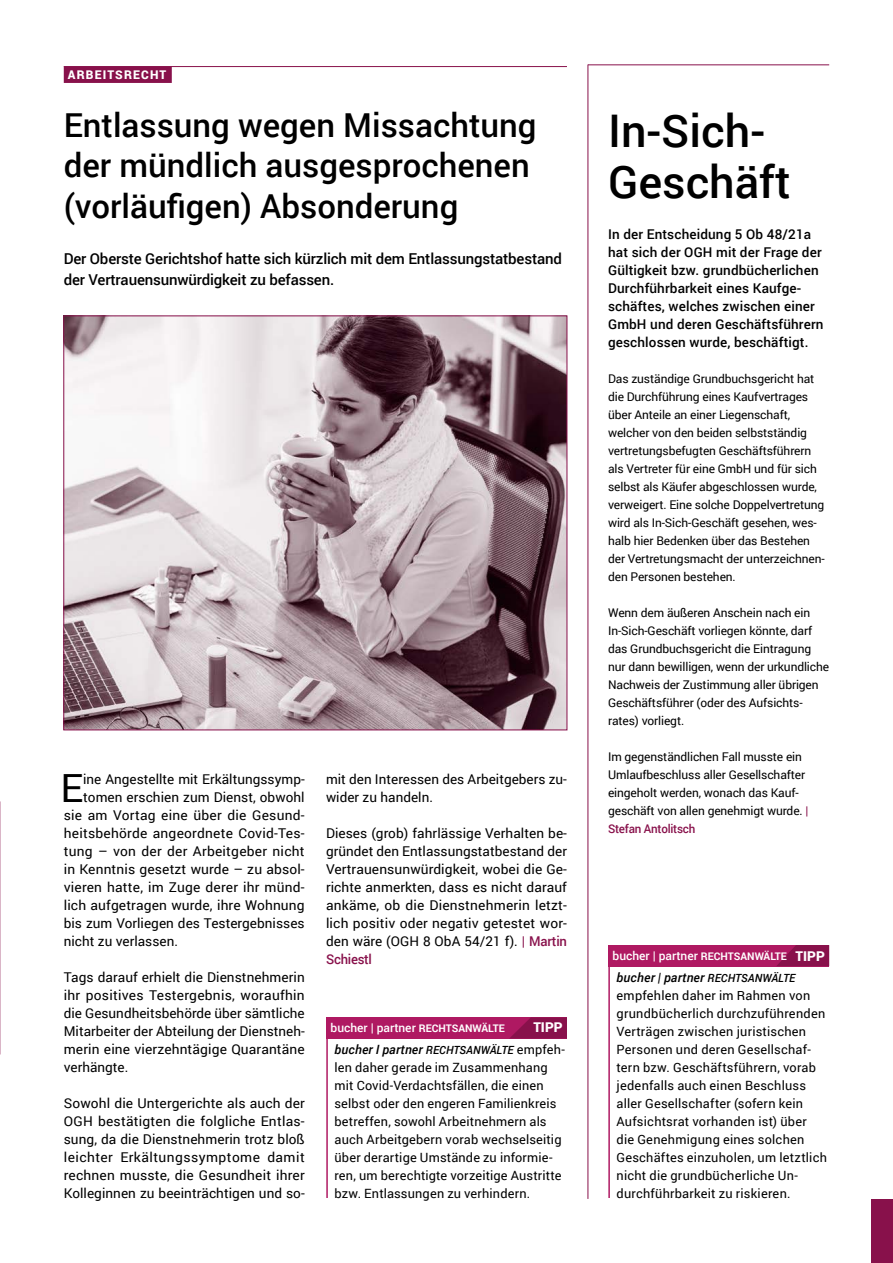
<style>
.page{position:relative;width:893px;height:1263px;background:#fff}
.page>*{position:absolute;margin:0;border:0;box-sizing:border-box;transform-origin:0 0}
.ÜS-klein{font:500 45px/51px "Roboto";color:#000}
.GT{font:38.85px "Roboto";color:#000}
.ÜS-klein-2{font:500 33px/40.5px "Roboto";color:#000}
.ÜS-28{font:500 15px/21px "Roboto";letter-spacing:-.01em;color:#000}
.GT-2{font:13.5px/18px "Roboto";letter-spacing:.01em;color:#000;text-align:justify}
.GT-klein{font:500 13.5px/18px "Roboto";letter-spacing:.01em;color:#000}
.ZT{font:900 13.5px "Roboto";color:#fff}
.GT-Tipp{font:12.75px/18px "Roboto";letter-spacing:.015em;color:#000}
.GT-klein-2{font:12px/18px "Roboto";letter-spacing:-.01em;color:#000}
.ZT-2{font:500 12px "Roboto";color:#fff}
.t1{font:900 12px "Roboto";letter-spacing:.1em;color:#fff}
.s1{color:#88114b}
.s2{font-weight:500;color:#88114b}
.s3{font-weight:700;font-size:10.5px}
.s4{font-weight:500;font-style:italic}
.s5{font-weight:500;font-style:italic;font-size:11.25px}
.s6{font-weight:900;font-size:13.5px}
</style>
<div class="page">
<hr style="left:64px;top:66px;width:503px;height:1px;background:#88114b">
<div style="left:64px;top:66px;width:108px;height:17px;background:#88114b"></div>
<div style="left:872px;top:1199px;width:21px;height:64px;background:#88114b"></div>
<hr style="left:588px;top:64px;width:241px;height:1px;background:#88114b">
<hr style="left:588px;top:65px;width:1px;height:1134px;background:#88114b">
<svg style="left:0;top:802px;width:1px;height:252px"></svg>
<img style="left:66px;top:318px;width:499px;height:410px">
<div style="left:608px;top:945px;width:221px;height:21px;background:#af1962"></div>
<svg style="left:777px;top:945px;width:52px;height:21px"></svg>
<hr style="left:608px;top:962px;width:2px;height:236px;background:#af1962">
<div style="left:326px;top:1017px;width:241px;height:21px;background:#af1962"></div>
<svg style="left:510px;top:1017px;width:57px;height:21px"></svg>
<hr style="left:326px;top:1017px;width:2px;height:181px;background:#af1962">
<p class="t1" style="left:68px;top:66px;width:100px">ARBEITSRECHT</p>
<p class="ÜS-klein-2" style="left:64px;top:103px;width:474px">Entlassung wegen Missachtung der mündlich ausgesprochenen (vorläufigen) Absonderung</p>
<p class="ÜS-28" style="left:64px;top:248px;width:500px">Der Oberste Gerichtshof hatte sich kürzlich mit dem Entlassungstatbestand der Vertrauensunwürdigkeit zu befassen.</p>
<p class="GT" style="left:60px;top:761px;width:24px">E</p>
<p class="GT-2" style="left:83px;top:770px;width:223px">ine Angestellte mit Erkältungssymp-</p>
<p class="GT-2" style="left:83px;top:788px;width:223px">tomen erschien zum Dienst, obwohl</p>
<p class="GT-2" style="left:64px;top:806px;width:242px">sie am Vortag eine über die Gesund-</p>
<p class="GT-2" style="left:64px;top:824px;width:242px">heitsbehörde angeordnete Covid-Tes-</p>
<p class="GT-2" style="left:64px;top:842px;width:242px">tung – von der der Arbeitgeber nicht</p>
<p class="GT-2" style="left:64px;top:860px;width:242px">in Kenntnis gesetzt wurde – zu absol-</p>
<p class="GT-2" style="left:64px;top:878px;width:242px">vieren hatte, im Zuge derer ihr münd-</p>
<p class="GT-2" style="left:64px;top:896px;width:242px">lich aufgetragen wurde, ihre Wohnung</p>
<p class="GT-2" style="left:64px;top:914px;width:242px">bis zum Vorliegen des Testergebnisses</p>
<p class="GT-2" style="left:64px;top:932px;width:116px">nicht zu verlassen.</p>
<p class="GT-2" style="left:64px;top:968px;width:242px">Tags darauf erhielt die Dienstnehmerin ihr positives Testergebnis, woraufhin die Gesundheitsbehörde über sämtliche Mitarbeiter der Abteilung der Dienstneh&shy;merin eine vierzehntägige Quarantäne verhängte.</p>
<p class="GT-2" style="left:64px;top:1094px;width:242px">Sowohl die Untergerichte als auch der OGH bestätigten die folgliche Entlas&shy;sung, da die Dienstnehmerin trotz bloß leichter Erkältungssymptome damit rechnen musste, die Gesundheit ihrer Kolleginnen zu beeinträchtigen und so-</p>
<p class="GT-2" style="left:326px;top:770px;width:242px">mit den Interessen des Arbeitgebers zu&shy;wider zu handeln.</p>
<p class="GT-2" style="left:326px;top:824px;width:242px">Dieses (grob) fahrlässige Verhalten be&shy;gründet den Entlassungstatbestand der Vertrauensunwürdigkeit, wobei die Ge&shy;richte anmerkten, dass es nicht darauf ankäme, ob die Dienstnehmerin letzt&shy;lich positiv oder negativ getestet wor&shy;den wäre (OGH 8 ObA 54/21 f). <span class="s1">|</span> <span class="s2">Martin Schiestl</span></p>
<p class="ZT-2" style="left:331px;top:1019px;width:176px">bucher | partner <span class="s3">RECHTSANWÄLTE</span></p>
<p class="ZT" style="left:533px;top:1018px;width:31px">TIPP</p>
<p class="GT-Tipp" style="left:334px;top:1040px;width:232px"><span class="s4">bucher I partner</span> <span class="s5">RECHTSANWÄLTE</span> empfeh&shy;len daher gerade im Zusammenhang mit Covid-Verdachtsfällen, die einen selbst oder den engeren Familienkreis betreffen, sowohl Arbeitnehmern als auch Arbeitgebern vorab wechselseitig über derartige Umstände zu informie&shy;ren, um berechtigte vorzeitige Austritte bzw. Entlassungen zu verhindern.</p>
<p class="ÜS-klein" style="left:608px;top:104px;width:184px">In-Sich-<br>Geschäft</p>
<p class="GT-klein" style="left:608px;top:225px;width:217px">In der Entscheidung 5 Ob 48/21a hat sich der OGH mit der Frage der Gültigkeit bzw. grundbücherlichen Durchführbarkeit eines Kaufge&shy;schäftes, welches zwischen einer GmbH und deren Geschäftsführern geschlossen wurde, beschäftigt.</p>
<p class="GT-klein-2" style="left:608px;top:370px;width:218px">Das zuständige Grundbuchsgericht hat die Durchführung eines Kaufvertrages über Anteile an einer Liegenschaft, welcher von den beiden selbstständig vertretungsbefugten Geschäftsführern als Vertreter für eine GmbH und für sich selbst als Käufer abgeschlossen wurde, verweigert. Eine solche Doppelvertretung wird als In-Sich-Geschäft gesehen, wes&shy;halb hier Bedenken über das Bestehen der Vertretungsmacht der unterzeichnen&shy;den Personen bestehen.</p>
<p class="GT-klein-2" style="left:608px;top:604px;width:223px">Wenn dem äußeren Anschein nach ein In-Sich-Geschäft vorliegen könnte, darf das Grundbuchsgericht die Eintragung nur dann bewilligen, wenn der urkundliche Nachweis der Zustimmung aller übrigen Geschäftsführer (oder des Aufsichts&shy;rates) vorliegt.</p>
<p class="GT-klein-2" style="left:608px;top:748px;width:202px">Im gegenständlichen Fall musste ein Umlaufbeschluss aller Gesellschafter eingeholt werden, wonach das Kauf&shy;geschäft von allen genehmigt wurde. <span class="s1">| </span><span class="s2">Stefan Antolitsch</span></p>
<p class="ZT-2" style="left:613px;top:947px;width:214px">bucher | partner <span class="s3">RECHTSANWÄLTE</span> <span class="s6">TIPP</span></p>
<p class="GT-Tipp" style="left:617px;top:968px;width:212px"><span class="s4">bucher | partner</span> <span class="s5">RECHTSANWÄLTE </span>empfehlen daher im Rahmen von grundbücherlich durchzuführenden Verträgen zwischen juristischen Personen und deren Gesellschaf&shy;tern bzw. Geschäftsführern, vorab jedenfalls auch einen Beschluss aller Gesellschafter (sofern kein Aufsichtsrat vorhanden ist) über die Genehmigung eines solchen Geschäftes einzuholen, um letztlich nicht die grundbücherliche Un&shy;durchführbarkeit zu riskieren.</p>
</div>
